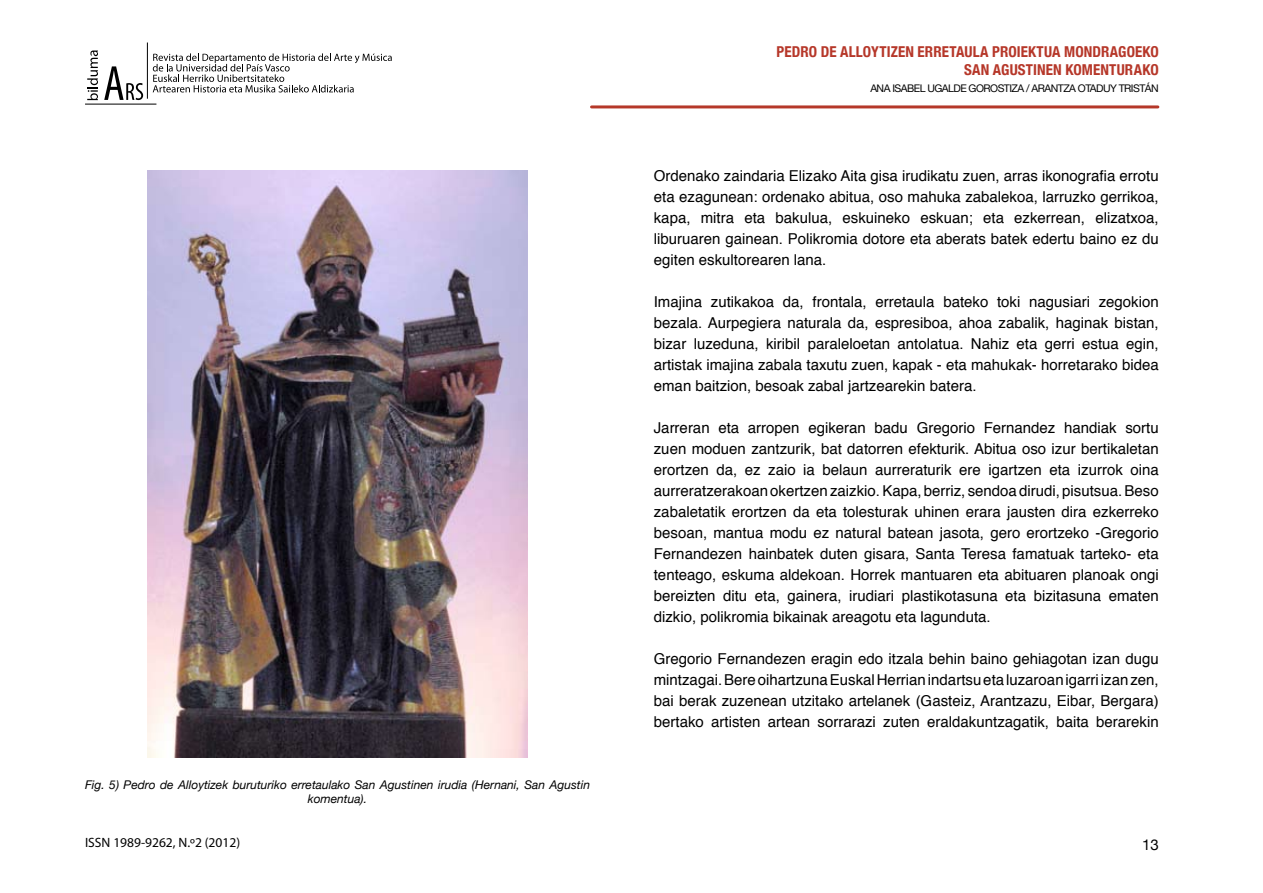
<style>
.page{position:relative;width:1263px;height:893px;background:#fff}
.page>*{position:absolute;margin:0;border:0;box-sizing:border-box;transform-origin:0 0}
.t1{font:15px/21px "Helvetica";color:#000;text-align:justify}
.t2{font:700 condensed 15px/18px "Helvetica Neue";letter-spacing:.01em;color:#b63729;text-align:right}
.t3{font:15px "Helvetica Neue";color:#000}
.t4{font:13.5px "Myriad Pro";color:#000}
.t5{font:italic 12px/14.4px "Helvetica Neue";color:#000;text-align:center}
.t6{font:10.5px "Helvetica Neue";letter-spacing:-.05em;color:#000}
</style>
<div class="page">
<svg style="left:104px;top:66px;width:39px;height:34px"></svg>
<svg style="left:87px;top:50px;width:11px;height:50px"></svg>
<hr style="left:85px;top:104px;width:71px;height:1px;background:#000">
<svg style="left:153px;top:53px;width:239px;height:39px"></svg>
<hr style="left:147px;top:43px;width:1px;height:56px;background:#000">
<hr style="left:591px;top:105px;width:567px;height:3px;background:#b53829">
<img style="left:147px;top:170px;width:381px;height:587px">
<p class="t5" style="left:85px;top:777px;width:506px">Fig. 5) Pedro de Alloytizek buruturiko erretaulako San Agustinen irudia (Hernani, San Agustin komentua).</p>
<p class="t4" style="left:85px;top:835px;width:157px">ISSN 1989-9262, N.º2 (2012)</p>
<p class="t2" style="left:777px;top:42px;width:384px">PEDRO DE ALLOYTIZEN ERRETAULA PROIEKTUA MONDRAGOEKO<br>SAN AGUSTINEN KOMENTURAKO</p>
<p class="t6" style="left:870px;top:82px;width:290px">ANA ISABEL UGALDE GOROSTIZA / ARANTZA OTADUY TRISTÁN</p>
<p class="t1" style="left:654px;top:166px;width:506px">Ordenako zaindaria Elizako Aita gisa irudikatu zuen, arras ikonografia errotu eta ezagunean: ordenako abitua, oso mahuka zabalekoa, larruzko gerrikoa, kapa, mitra eta bakulua, eskuineko eskuan; eta ezkerrean, elizatxoa, liburuaren gainean. Polikromia dotore eta aberats batek edertu baino ez du egiten eskultorearen lana.</p>
<p class="t1" style="left:654px;top:292px;width:506px">Imajina zutikakoa da, frontala, erretaula bateko toki nagusiari zegokion bezala. Aurpegiera naturala da, espresiboa, ahoa zabalik, haginak bistan, bizar luzeduna, kiribil paraleloetan antolatua. Nahiz eta gerri estua egin, artistak imajina zabala taxutu zuen, kapak - eta mahukak- horretarako bidea eman baitzion, besoak zabal jartzearekin batera.</p>
<p class="t1" style="left:654px;top:418px;width:506px">Jarreran eta arropen egikeran badu Gregorio Fernandez handiak sortu zuen moduen zantzurik, bat datorren efekturik. Abitua oso izur bertikaletan erortzen da, ez zaio ia belaun aurreraturik ere igartzen eta izurrok oina aurreratzerakoan okertzen zaizkio. Kapa, berriz, sendoa dirudi, pisutsua. Beso zabaletatik erortzen da eta tolesturak uhinen erara jausten dira ezkerreko besoan, mantua modu ez natural batean jasota, gero erortzeko -Gregorio Fernandezen hainbatek duten gisara, Santa Teresa famatuak tarteko- eta tenteago, eskuma aldekoan. Horrek mantuaren eta abituaren planoak ongi bereizten ditu eta, gainera, irudiari plastikotasuna eta bizitasuna ematen dizkio, polikromia bikainak areagotu eta lagunduta.</p>
<p class="t1" style="left:654px;top:649px;width:506px">Gregorio Fernandezen eragin edo itzala behin baino gehiagotan izan dugu mintzagai. Bere oihartzuna Euskal Herrian indartsu eta luzaroan igarri izan zen, bai berak zuzenean utzitako artelanek (Gasteiz, Arantzazu, Eibar, Bergara) bertako artisten artean sorrarazi zuten eraldakuntzagatik, baita berarekin</p>
<p class="t3" style="left:1142px;top:836px;width:18px">13</p>
</div>
